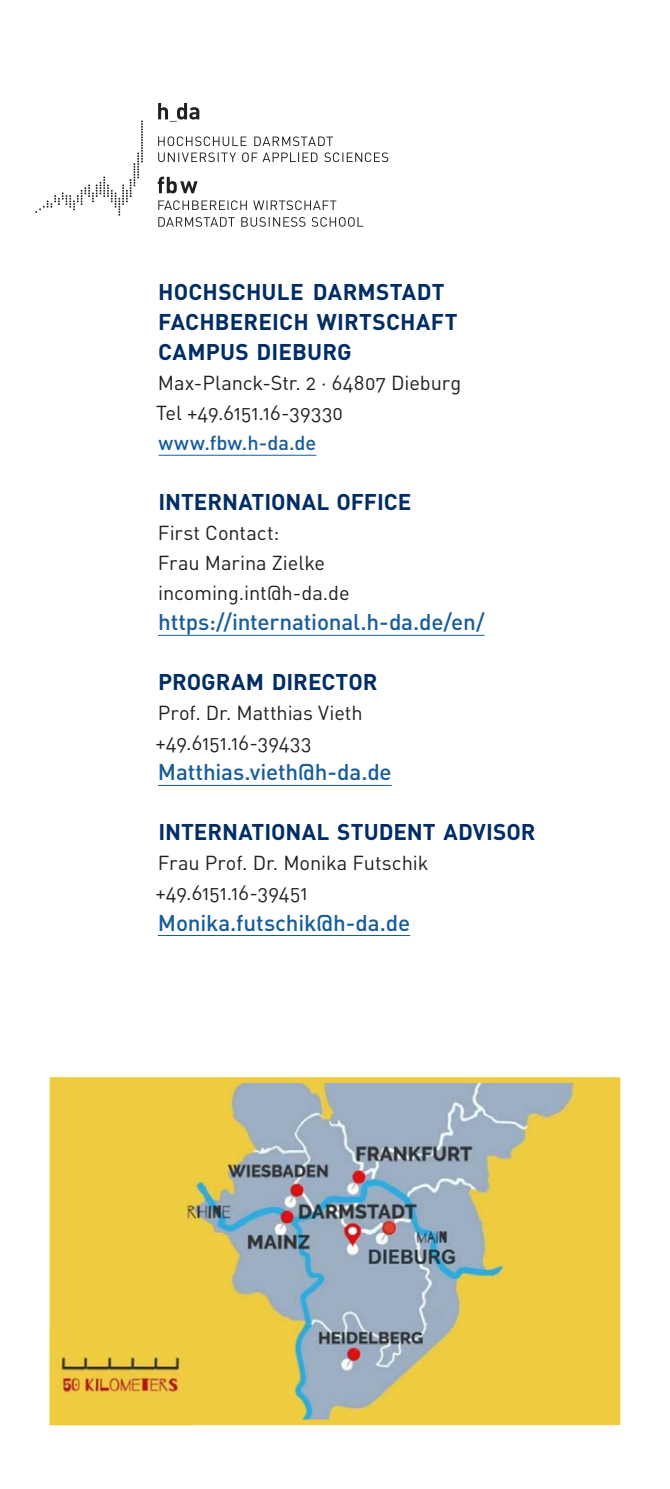
<style>
.page{position:relative;width:670px;height:1489px;background:#fff}
.page>*{position:absolute;margin:0;border:0;box-sizing:border-box;transform-origin:0 0}
._0_Unterüberschrift{font:700 22.5px "DINOT";letter-spacing:.005em;color:#002d66}
._0_Legende_Regular_6{font:500 22.5px "DINOT";letter-spacing:-.01em;color:#175d9e}
._0_Legende_Regular_6-2{font:20px "DINOT";letter-spacing:-.005em;color:#231f20}
._0_Legende_Regular_6-3{font:500 20px "DINOT";color:#175d9e}
</style>
<div class="page">
<hr style="left:158px;top:455px;width:158px;height:1px;background:#175d9e">
<hr style="left:158px;top:635px;width:326px;height:1px;background:#175d9e">
<hr style="left:158px;top:785px;width:234px;height:1px;background:#175d9e">
<hr style="left:158px;top:935px;width:252px;height:1px;background:#175d9e">
<svg style="left:35px;top:120px;width:108px;height:96px"></svg>
<svg style="left:158px;top:217px;width:205px;height:10px"></svg>
<svg style="left:158px;top:200px;width:178px;height:10px"></svg>
<svg style="left:158px;top:177px;width:39px;height:16px"></svg>
<svg style="left:158px;top:152px;width:230px;height:10px"></svg>
<svg style="left:158px;top:136px;width:175px;height:10px"></svg>
<svg style="left:158px;top:103px;width:41px;height:19px"></svg>
<img style="left:57px;top:1084px;width:556px;height:333px">
<div style="left:50px;top:1077px;width:570px;height:347px;border:6px solid #efcc3f"></div>
<div style="left:52px;top:1330px;width:137px;height:92px;background:#efcc3f"></div>
<img style="left:58px;top:1356px;width:123px;height:38px">
<div style="left:50px;top:1327px;width:142px;height:97px;border:6px solid #efcc3f"></div>
<p class="_0_Unterüberschrift" style="left:158px;top:277px;width:288px">HOCHSCHULE DARMSTADT</p>
<p class="_0_Unterüberschrift" style="left:158px;top:307px;width:301px">FACHBEREICH WIRTSCHAFT</p>
<p class="_0_Unterüberschrift" style="left:158px;top:337px;width:195px">CAMPUS DIEBURG</p>
<p class="_0_Legende_Regular_6-2" style="left:158px;top:369px;width:305px">Max-Planck-Str. 2 · 64807 Dieburg</p>
<p class="_0_Legende_Regular_6-2" style="left:156px;top:399px;width:188px">Tel +49.6151.16-39330</p>
<p class="_0_Legende_Regular_6-3" style="left:158px;top:429px;width:159px">www.fbw.h-da.de</p>
<p class="_0_Unterüberschrift" style="left:158px;top:487px;width:254px">INTERNATIONAL OFFICE</p>
<p class="_0_Legende_Regular_6-2" style="left:158px;top:519px;width:123px">First Contact:</p>
<p class="_0_Legende_Regular_6-2" style="left:158px;top:549px;width:169px">Frau Marina Zielke</p>
<p class="_0_Legende_Regular_6-2" style="left:158px;top:579px;width:193px">incoming.int@h-da.de</p>
<p class="_0_Legende_Regular_6" style="left:158px;top:607px;width:328px">https://international.h-da.de/en/</p>
<p class="_0_Unterüberschrift" style="left:158px;top:667px;width:221px">PROGRAM DIRECTOR</p>
<p class="_0_Legende_Regular_6-2" style="left:158px;top:699px;width:206px">Prof. Dr. Matthias Vieth</p>
<p class="_0_Legende_Regular_6-2" style="left:155px;top:729px;width:157px">+49.6151.16-39433</p>
<p class="_0_Legende_Regular_6" style="left:158px;top:757px;width:235px">Matthias.vieth@h-da.de</p>
<p class="_0_Unterüberschrift" style="left:158px;top:817px;width:379px">INTERNATIONAL STUDENT ADVISOR</p>
<p class="_0_Legende_Regular_6-2" style="left:158px;top:849px;width:272px">Frau Prof. Dr. Monika Futschik</p>
<p class="_0_Legende_Regular_6-2" style="left:155px;top:879px;width:154px">+49.6151.16-39451</p>
<p class="_0_Legende_Regular_6" style="left:158px;top:907px;width:254px">Monika.futschik@h-da.de</p>
</div>
